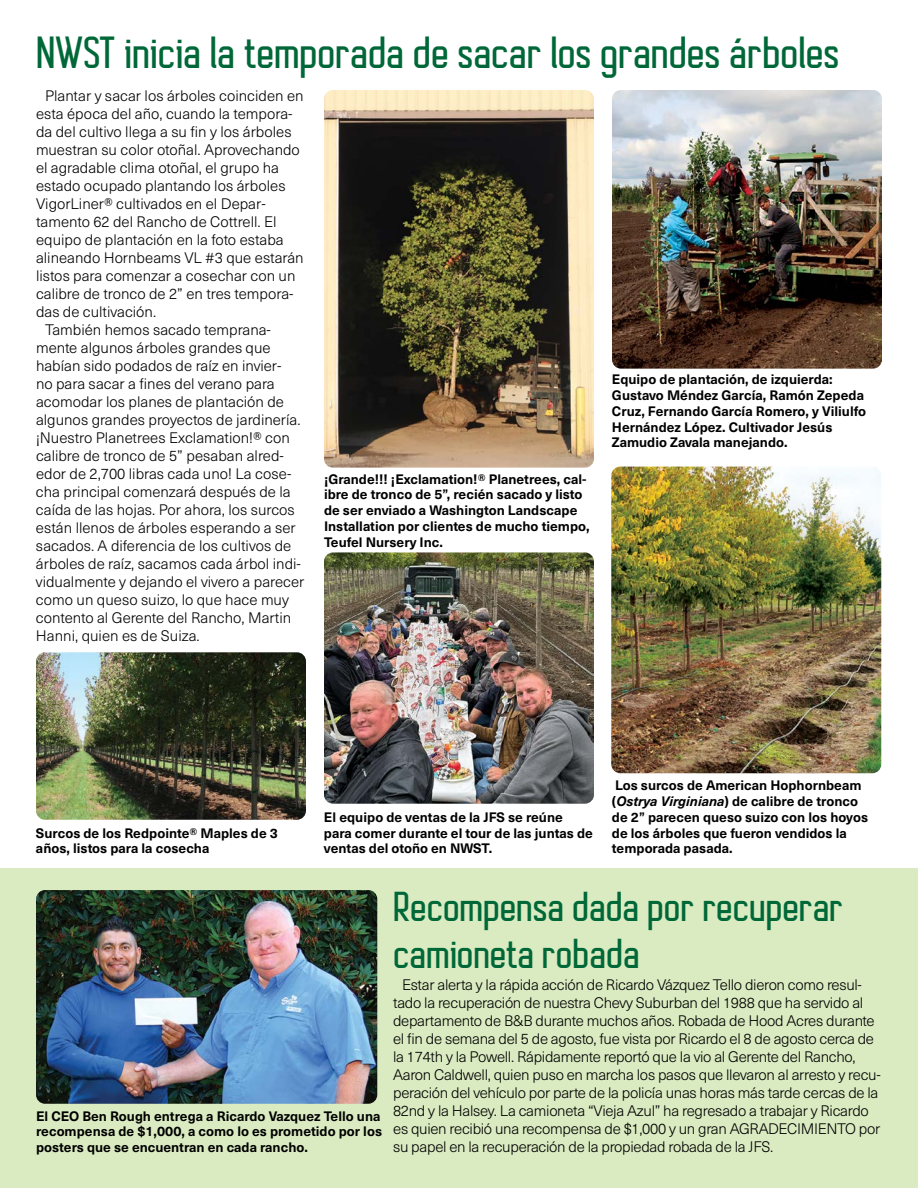
<style>
.page{position:relative;width:918px;height:1188px;background:#fff}
.page>*{position:absolute;margin:0;border:0;box-sizing:border-box;transform-origin:0 0}
.t1{font:700 42px "Autobus";color:#006838}
.t2{font:700 39px/46.8px "Autobus";color:#006838}
.t3{font:300 15px "Neue Haas Unica W1 G";color:#000}
.t4{font:300 15px/18px "Neue Haas Unica W1 G";letter-spacing:-.02em;color:#000}
.t5{font:700 13.5px/15.8px "Neue Haas Unica W1 G";color:#000}
.s1{font-style:italic}
</style>
<div class="page">
<img style="left:324px;top:90px;width:270px;height:378px">
<img style="left:611px;top:467px;width:270px;height:306px">
<img style="left:612px;top:90px;width:270px;height:279px">
<img style="left:36px;top:652px;width:270px;height:168px">
<img style="left:324px;top:552px;width:270px;height:252px">
<div style="left:0;top:868px;width:918px;height:320px;background:#daebc1"></div>
<img style="left:36px;top:890px;width:341px;height:214px">
<h1 class="t1" style="left:36px;top:27px;width:805px">NWST inicia la temporada de sacar los grandes árboles</h1>
<p class="t3" style="left:45px;top:85px;width:260px">Plantar y sacar los árboles coinciden en</p>
<p class="t3" style="left:36px;top:103px;width:258px">esta época del año, cuando la tempora-</p>
<p class="t3" style="left:36px;top:121px;width:257px">da del cultivo llega a su fin y los árboles</p>
<p class="t3" style="left:36px;top:139px;width:265px">muestran su color otoñal. Aprovechando</p>
<p class="t3" style="left:36px;top:157px;width:245px">el agradable clima otoñal, el grupo ha</p>
<p class="t3" style="left:36px;top:175px;width:251px">estado ocupado plantando los árboles</p>
<p class="t3" style="left:36px;top:193px;width:231px">VigorLiner® cultivados en el Depar-</p>
<p class="t3" style="left:36px;top:211px;width:242px">tamento 62 del Rancho de Cottrell. El</p>
<p class="t3" style="left:36px;top:229px;width:249px">equipo de plantación en la foto estaba</p>
<p class="t3" style="left:36px;top:247px;width:269px">alineando Hornbeams VL #3 que estarán</p>
<p class="t3" style="left:36px;top:265px;width:261px">listos para comenzar a cosechar con un</p>
<p class="t3" style="left:36px;top:283px;width:259px">calibre de tronco de 2” en tres tempora-</p>
<p class="t3" style="left:36px;top:301px;width:122px">das de cultivación.</p>
<p class="t3" style="left:45px;top:319px;width:228px">También hemos sacado temprana-</p>
<p class="t3" style="left:36px;top:337px;width:236px">mente algunos árboles grandes que</p>
<p class="t3" style="left:36px;top:355px;width:247px">habían sido podados de raíz en invier-</p>
<p class="t3" style="left:36px;top:373px;width:240px">no para sacar a fines del verano para</p>
<p class="t3" style="left:36px;top:391px;width:250px">acomodar los planes de plantación de</p>
<p class="t3" style="left:36px;top:409px;width:266px">algunos grandes proyectos de jardinería.</p>
<p class="t3" style="left:36px;top:427px;width:255px">¡Nuestro Planetrees Exclamation!® con</p>
<p class="t3" style="left:36px;top:445px;width:249px">calibre de tronco de 5” pesaban alred-</p>
<p class="t3" style="left:36px;top:463px;width:257px">edor de 2,700 libras cada uno! La cose-</p>
<p class="t3" style="left:36px;top:481px;width:256px">cha principal comenzará después de la</p>
<p class="t3" style="left:36px;top:499px;width:260px">caída de las hojas. Por ahora, los surcos</p>
<p class="t3" style="left:36px;top:517px;width:261px">están llenos de árboles esperando a ser</p>
<p class="t3" style="left:36px;top:535px;width:257px">sacados. A diferencia de los cultivos de</p>
<p class="t3" style="left:36px;top:553px;width:266px">árboles de raíz, sacamos cada árbol indi-</p>
<p class="t3" style="left:36px;top:571px;width:270px">vidualmente y dejando el vivero a parecer</p>
<p class="t3" style="left:36px;top:589px;width:254px">como un queso suizo, lo que hace muy</p>
<p class="t3" style="left:36px;top:607px;width:257px">contento al Gerente del Rancho, Martin</p>
<p class="t3" style="left:36px;top:625px;width:165px">Hanni, quien es de Suiza.</p>
<p class="t5" style="left:324px;top:470px;width:267px">¡Grande!!! ¡Exclamation!® Planetrees, cal&shy;ibre de tronco de 5”, recién sacado y listo de ser enviado a Washington Landscape Installation por clientes de mucho tiempo, Teufel Nursery Inc.</p>
<p class="t5" style="left:612px;top:371px;width:256px">Equipo de plantación, de izquierda:<br>Gustavo Méndez García, Ramón Zepeda Cruz, Fernando García Romero, y Viliulfo Hernández López. Cultivador Jesús Zamudio Zavala manejando.</p>
<p class="t5" style="left:612px;top:777px;width:258px">Los surcos de American Hophornbeam (<span class="s1">Ostrya Virginiana</span>) de calibre de tronco de 2” parecen queso suizo con los hoyos de los árboles que fueron vendidos la temporada pasada.</p>
<p class="t5" style="left:324px;top:808px;width:270px">El equipo de ventas de la JFS se reúne para comer durante el tour de las juntas de ventas del otoño en NWST.</p>
<h2 class="t2" style="left:393px;top:883px;width:451px">Recompensa dada por recuperar camioneta robada</h2>
<p class="t4" style="left:393px;top:975px;width:489px;text-indent:9px">Estar alerta y la rápida acción de Ricardo Vázquez Tello dieron como resul&shy;tado la recuperación de nuestra Chevy Suburban del 1988 que ha servido al departamento de B&amp;B durante muchos años. Robada de Hood Acres durante el fin de semana del 5 de agosto, fue vista por Ricardo el 8 de agosto cerca de la 174th y la Powell. Rápidamente reportó que la vio al Gerente del Rancho, Aaron Caldwell, quien puso en marcha los pasos que llevaron al arresto y recu&shy;peración del vehículo por parte de la policía unas horas más tarde cercas de la 82nd y la Halsey. La camioneta “Vieja Azul” ha regresado a trabajar y Ricardo es quien recibió una recompensa de $1,000 y un gran AGRADECIMIENTO por su papel en la recuperación de la propiedad robada de la JFS.</p>
<p class="t5" style="left:36px;top:824px;width:243px">Surcos de los Redpointe® Maples de 3 años, listos para la cosecha</p>
<p class="t5" style="left:36px;top:1107px;width:348px">El CEO Ben Rough entrega a Ricardo Vazquez Tello una recompensa de $1,000, a como lo es prometido por los posters que se encuentran en cada rancho.</p>
</div>
